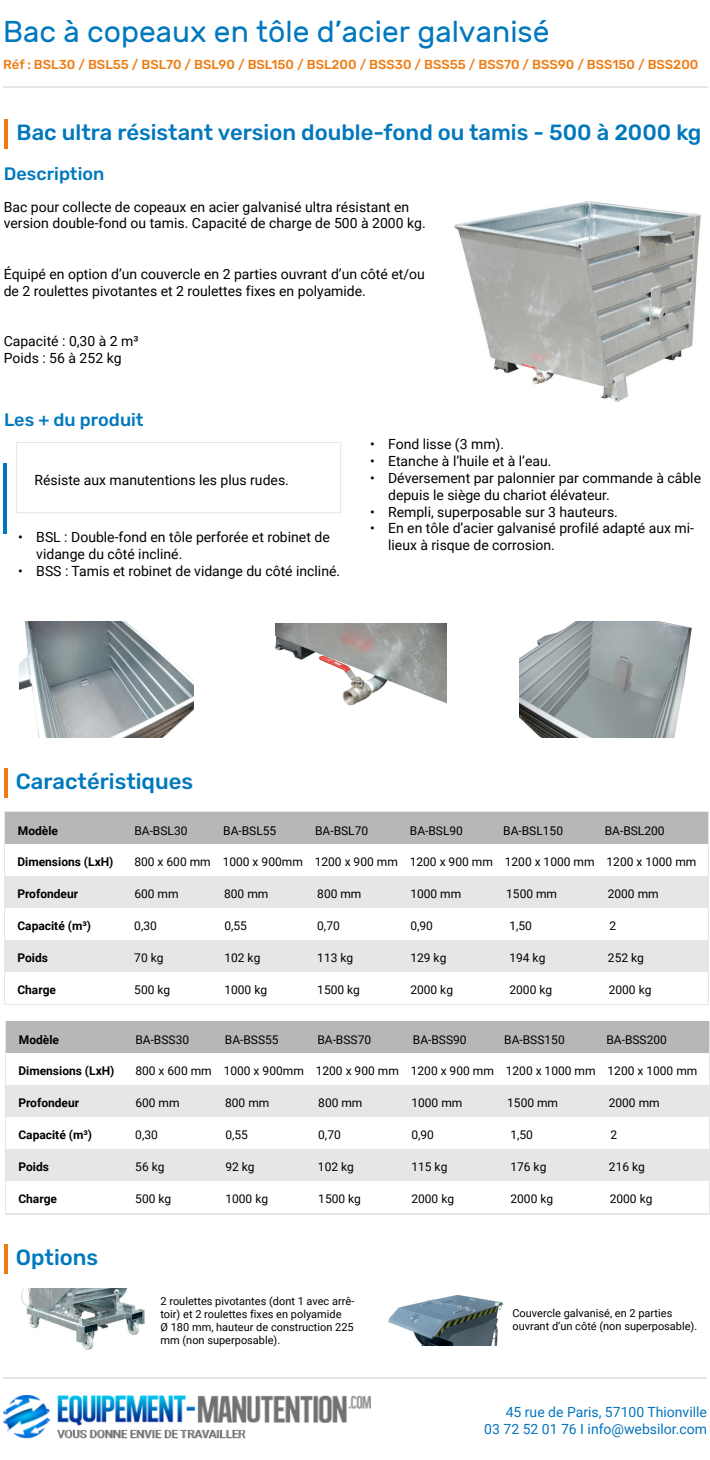
<style>
.page{position:relative;width:710px;height:1460px;background:#fff}
.page>*{position:absolute;margin:0;border:0;box-sizing:border-box;transform-origin:0 0}
.t1{font:30px "Rubik";color:#0078be}
.t2{font:500 22px "Rubik";color:#0078be}
.t3{font:500 18px "Rubik";color:#0078be}
.t4{font:14px/16.8px "Roboto";color:#000}
.t5{font:14px "Roboto";color:#0475be}
.t6{font:500 13px "Rubik";color:#ef7c12}
.t7{font:12px "Roboto";color:#000}
.t8{font:700 12px "Roboto";color:#000}
.t9{font:11px/13.2px "Roboto";color:#000}
</style>
<div class="page">
<hr style="left:3px;top:1377px;width:704px;height:2px;background:#e6e6e6">
<img style="left:3px;top:1396px;width:367px;height:43px">
<hr style="left:4px;top:119px;width:4px;height:29px;background:#ef7c12">
<hr style="left:3px;top:464px;width:4px;height:70px;background:#0078be">
<div style="left:16px;top:442px;width:325px;height:71px;border:1px solid #e6e6e6"></div>
<hr style="left:4px;top:768px;width:4px;height:29px;background:#ef7c12">
<div style="left:5px;top:812px;width:703px;height:32px;background:#b5b7b8"></div>
<div style="left:5px;top:876px;width:703px;height:32px;background:#e6e6e6"></div>
<div style="left:5px;top:940px;width:703px;height:32px;background:#e6e6e6"></div>
<hr style="left:3px;top:86px;width:704px;height:2px;background:#e6e6e6">
<hr style="left:4px;top:1244px;width:4px;height:29px;background:#ef7c12">
<img style="left:21px;top:1288px;width:124px;height:62px">
<div style="left:6px;top:1021px;width:703px;height:32px;background:#b5b7b8"></div>
<div style="left:6px;top:1085px;width:703px;height:32px;background:#e6e6e6"></div>
<div style="left:6px;top:1149px;width:703px;height:32px;background:#e6e6e6"></div>
<img style="left:388px;top:1294px;width:116px;height:51px">
<img style="left:454px;top:201px;width:247px;height:201px">
<img style="left:19px;top:621px;width:175px;height:117px">
<img style="left:519px;top:621px;width:173px;height:117px">
<img style="left:275px;top:624px;width:172px;height:82px">
<p class="t1" style="left:3px;top:15px;width:548px">Bac à copeaux en tôle d’acier galvanisé</p>
<p class="t6" style="left:3px;top:57px;width:697px">Réf : BSL30 / BSL55 / BSL70 / BSL90 / BSL150 / BSL200 / BSS30 / BSS55 / BSS70 / BSS90 / BSS150 / BSS200</p>
<p class="t2" style="left:17px;top:119px;width:686px">Bac ultra résistant version double-fond ou tamis - 500 à 2000 kg</p>
<p class="t3" style="left:4px;top:163px;width:102px">Description</p>
<p class="t4" style="left:4px;top:198px;width:424px">Bac pour collecte de copeaux en acier galvanisé ultra résistant en version double-fond ou tamis. Capacité de charge de 500 à 2000 kg.</p>
<p class="t4" style="left:4px;top:265px;width:423px">Équipé en option d’un couvercle en 2 parties ouvrant d’un côté et/ou de 2 roulettes pivotantes et 2 roulettes fixes en polyamide.</p>
<p class="t4" style="left:4px;top:332px;width:136px">Capacité : 0,30 à 2 m³</p>
<p class="t4" style="left:4px;top:349px;width:119px">Poids : 56 à 252 kg</p>
<p class="t3" style="left:4px;top:409px;width:141px">Les + du produit</p>
<p class="t4" style="left:35px;top:471px;width:256px">Résiste aux manutentions les plus rudes.</p>
<p class="t4" style="left:36px;top:529px;width:295px;text-indent:-18px">• BSL : Double-fond en tôle perforée et robinet de vidange du côté incliné.</p>
<p class="t4" style="left:18px;top:562px;width:323px">• BSS : Tamis et robinet de vidange du côté incliné.</p>
<p class="t4" style="left:370px;top:436px;width:136px">• Fond lisse (3 mm).</p>
<p class="t4" style="left:370px;top:452px;width:183px">• Etanche à l’huile et à l’eau.</p>
<p class="t4" style="left:388px;top:469px;width:314px;text-indent:-18px">• Déversement par palonnier par commande à câble depuis le siège du chariot élévateur.</p>
<p class="t4" style="left:370px;top:503px;width:249px">• Rempli, superposable sur 3 hauteurs.</p>
<p class="t4" style="left:388px;top:520px;width:307px;text-indent:-18px">• En en tôle d’acier galvanisé profilé adapté aux mi&shy;lieux à risque de corrosion.</p>
<p class="t2" style="left:16px;top:768px;width:179px">Caractéristiques</p>
<p class="t8" style="left:18px;top:822px;width:42px">Modèle</p>
<p class="t7" style="left:134px;top:822px;width:55px">BA-BSL30</p>
<p class="t7" style="left:223px;top:822px;width:55px">BA-BSL55</p>
<p class="t7" style="left:315px;top:822px;width:55px">BA-BSL70</p>
<p class="t7" style="left:410px;top:822px;width:55px">BA-BSL90</p>
<p class="t7" style="left:503px;top:822px;width:61px">BA-BSL150</p>
<p class="t7" style="left:605px;top:822px;width:61px">BA-BSL200</p>
<p class="t8" style="left:17px;top:853px;width:98px">Dimensions (LxH)</p>
<p class="t7" style="left:134px;top:853px;width:563px">800 x 600 mm 1000 x 900mm 1200 x 900 mm 1200 x 900 mm 1200 x 1000 mm 1200 x 1000 mm</p>
<p class="t8" style="left:17px;top:885px;width:62px">Profondeur</p>
<p class="t7" style="left:134px;top:885px;width:46px">600 mm</p>
<p class="t7" style="left:224px;top:885px;width:46px">800 mm</p>
<p class="t7" style="left:317px;top:885px;width:46px">800 mm</p>
<p class="t7" style="left:410px;top:885px;width:52px">1000 mm</p>
<p class="t7" style="left:506px;top:885px;width:52px">1500 mm</p>
<p class="t7" style="left:608px;top:885px;width:52px">2000 mm</p>
<p class="t8" style="left:17px;top:917px;width:75px">Capacité (m³)</p>
<p class="t7" style="left:134px;top:917px;width:24px">0,30</p>
<p class="t7" style="left:224px;top:917px;width:24px">0,55</p>
<p class="t7" style="left:317px;top:917px;width:24px">0,70</p>
<p class="t7" style="left:410px;top:917px;width:24px">0,90</p>
<p class="t7" style="left:509px;top:917px;width:24px">1,50</p>
<p class="t7" style="left:609px;top:917px;width:8px">2</p>
<p class="t8" style="left:17px;top:949px;width:32px">Poids</p>
<p class="t7" style="left:134px;top:949px;width:31px">70 kg</p>
<p class="t7" style="left:224px;top:949px;width:38px">102 kg</p>
<p class="t7" style="left:317px;top:949px;width:38px">113 kg</p>
<p class="t7" style="left:410px;top:949px;width:38px">129 kg</p>
<p class="t7" style="left:509px;top:949px;width:38px">194 kg</p>
<p class="t7" style="left:608px;top:949px;width:38px">252 kg</p>
<p class="t8" style="left:17px;top:981px;width:40px">Charge</p>
<p class="t7" style="left:134px;top:981px;width:38px">500 kg</p>
<p class="t7" style="left:224px;top:981px;width:44px">1000 kg</p>
<p class="t7" style="left:317px;top:981px;width:44px">1500 kg</p>
<p class="t7" style="left:410px;top:981px;width:44px">2000 kg</p>
<p class="t7" style="left:509px;top:981px;width:44px">2000 kg</p>
<p class="t7" style="left:609px;top:981px;width:44px">2000 kg</p>
<p class="t8" style="left:19px;top:1032px;width:42px">Modèle</p>
<p class="t7" style="left:135px;top:1032px;width:55px">BA-BSS30</p>
<p class="t7" style="left:225px;top:1032px;width:55px">BA-BSS55</p>
<p class="t7" style="left:317px;top:1032px;width:55px">BA-BSS70</p>
<p class="t7" style="left:413px;top:1032px;width:55px">BA-BSS90</p>
<p class="t7" style="left:504px;top:1032px;width:62px">BA-BSS150</p>
<p class="t7" style="left:606px;top:1032px;width:62px">BA-BSS200</p>
<p class="t8" style="left:18px;top:1063px;width:98px">Dimensions (LxH)</p>
<p class="t7" style="left:135px;top:1063px;width:563px">800 x 600 mm 1000 x 900mm 1200 x 900 mm 1200 x 900 mm 1200 x 1000 mm 1200 x 1000 mm</p>
<p class="t8" style="left:18px;top:1095px;width:62px">Profondeur</p>
<p class="t7" style="left:135px;top:1095px;width:46px">600 mm</p>
<p class="t7" style="left:225px;top:1095px;width:46px">800 mm</p>
<p class="t7" style="left:318px;top:1095px;width:46px">800 mm</p>
<p class="t7" style="left:411px;top:1095px;width:52px">1000 mm</p>
<p class="t7" style="left:507px;top:1095px;width:52px">1500 mm</p>
<p class="t7" style="left:609px;top:1095px;width:52px">2000 mm</p>
<p class="t8" style="left:18px;top:1127px;width:75px">Capacité (m³)</p>
<p class="t7" style="left:135px;top:1127px;width:24px">0,30</p>
<p class="t7" style="left:225px;top:1127px;width:24px">0,55</p>
<p class="t7" style="left:318px;top:1127px;width:24px">0,70</p>
<p class="t7" style="left:411px;top:1127px;width:24px">0,90</p>
<p class="t7" style="left:510px;top:1127px;width:24px">1,50</p>
<p class="t7" style="left:610px;top:1127px;width:8px">2</p>
<p class="t8" style="left:18px;top:1159px;width:32px">Poids</p>
<p class="t7" style="left:135px;top:1159px;width:31px">56 kg</p>
<p class="t7" style="left:225px;top:1159px;width:31px">92 kg</p>
<p class="t7" style="left:318px;top:1159px;width:38px">102 kg</p>
<p class="t7" style="left:411px;top:1159px;width:38px">115 kg</p>
<p class="t7" style="left:510px;top:1159px;width:38px">176 kg</p>
<p class="t7" style="left:609px;top:1159px;width:38px">216 kg</p>
<p class="t8" style="left:18px;top:1191px;width:40px">Charge</p>
<p class="t7" style="left:135px;top:1191px;width:38px">500 kg</p>
<p class="t7" style="left:225px;top:1191px;width:44px">1000 kg</p>
<p class="t7" style="left:318px;top:1191px;width:44px">1500 kg</p>
<p class="t7" style="left:411px;top:1191px;width:44px">2000 kg</p>
<p class="t7" style="left:510px;top:1191px;width:44px">2000 kg</p>
<p class="t7" style="left:610px;top:1191px;width:44px">2000 kg</p>
<p class="t2" style="left:16px;top:1245px;width:84px">Options</p>
<p class="t9" style="left:161px;top:1294px;width:195px">2 roulettes pivotantes (dont 1 avec arrê&shy;toir) et 2 roulettes fixes en polyamide</p>
<p class="t9" style="left:161px;top:1320px;width:195px">Ø 180 mm, hauteur de construction 225 mm (non superposable).</p>
<p class="t9" style="left:513px;top:1306px;width:161px">Couvercle galvanisé, en 2 parties</p>
<p class="t9" style="left:513px;top:1319px;width:186px">ouvrant d’un côté (non superposable).</p>
<p class="t5" style="left:506px;top:1402px;width:203px">45 rue de Paris, 57100 Thionville</p>
<p class="t5" style="left:484px;top:1419px;width:224px">03 72 52 01 76 I info@websilor.com</p>
</div>
